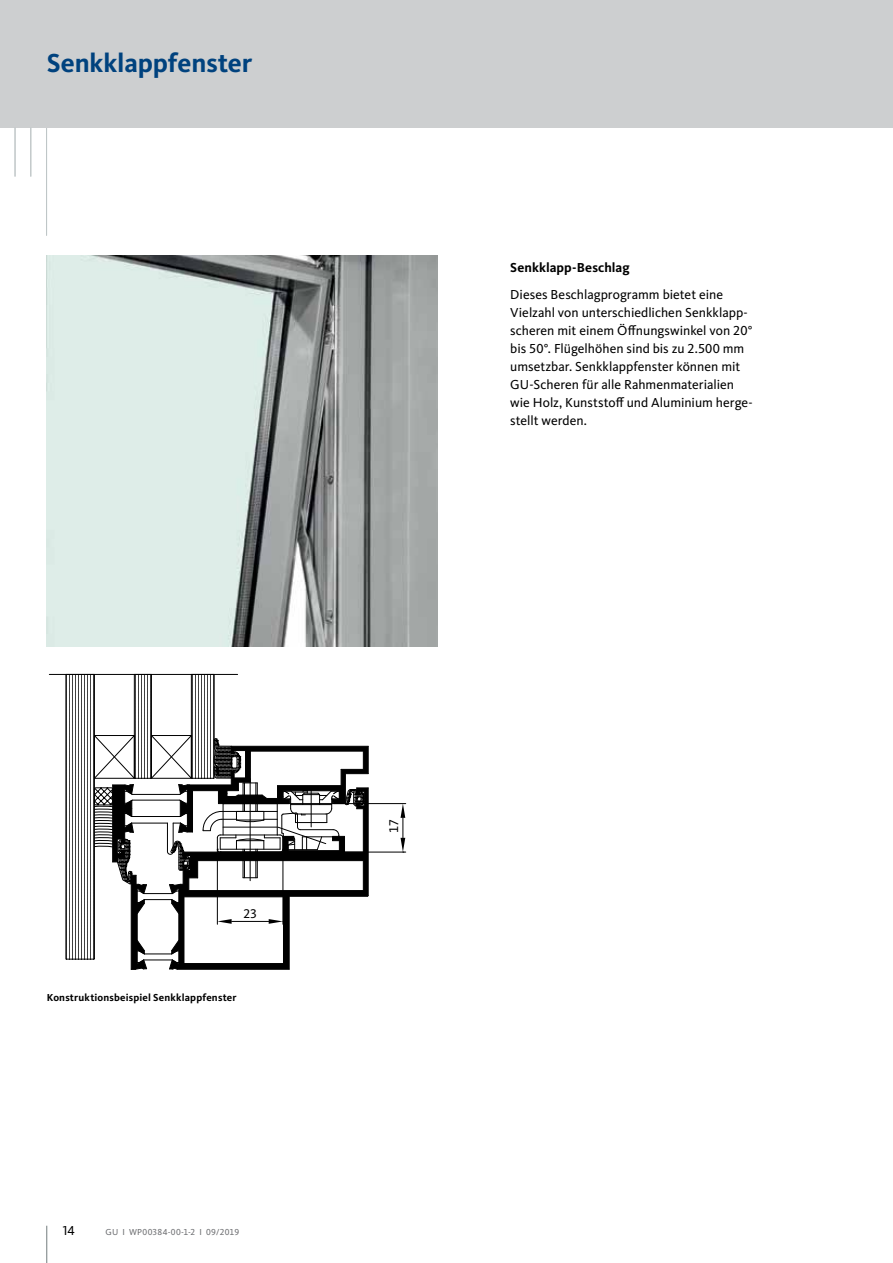
<style>
.page{position:relative;width:893px;height:1263px;background:#fff}
.page>*{position:absolute;margin:0;border:0;box-sizing:border-box;transform-origin:0 0}
.t1{font:700 27px "Kievit Pro";letter-spacing:-.005em;color:#00427e}
.t2{font:13.5px/18px "Kievit Pro";color:#000}
.t3{font:700 13.5px "Kievit Pro";letter-spacing:.005em;color:#000}
.t4{font:13.05px "Kievit Pro";color:#000}
.t5{font:700 10.5px "Kievit Pro";letter-spacing:.015em;color:#000}
.t6{font:9px "Kievit Pro";color:#6d6e71}
</style>
<div class="page">
<div style="left:0;top:0;width:893px;height:128px;background:#cdcfd0"></div>
<hr style="left:46px;top:128px;width:1px;height:108px;background:#bfc6c7">
<hr style="left:31px;top:128px;width:1px;height:49px;background:#bfc6c7">
<hr style="left:15px;top:128px;width:1px;height:49px;background:#bfc6c7">
<div style="left:134px;top:674px;width:18px;height:105px;border:1px solid #000"></div>
<hr style="left:223px;top:803px;width:183px;height:1px;background:#000">
<hr style="left:220px;top:852px;width:186px;height:1px;background:#000">
<svg style="left:401px;top:803px;width:4px;height:50px"></svg>
<svg style="left:49px;top:674px;width:189px;height:1px"></svg>
<svg style="left:134px;top:674px;width:17px;height:60px"></svg>
<svg style="left:66px;top:674px;width:28px;height:285px"></svg>
<svg style="left:191px;top:674px;width:23px;height:60px"></svg>
<svg style="left:93px;top:734px;width:276px;height:236px"></svg>
<hr style="left:295px;top:822px;width:32px;height:1px;background:#000">
<img style="left:47px;top:255px;width:391px;height:391px">
<hr style="left:47px;top:1226px;width:1px;height:37px;background:#727c7d">
<h1 class="t1" style="left:47px;top:46px;width:207px">Senkklappfenster</h1>
<p class="t3" style="left:510px;top:259px;width:121px">Senkklapp-Beschlag</p>
<p class="t2" style="left:510px;top:285px;width:244px">Dieses Beschlagprogramm bietet eine Vielzahl von unterschiedlichen Senkklapp&shy;scheren mit einem Öffnungswinkel von 20° bis 50°. Flügelhöhen sind bis zu 2.500 mm umsetzbar. Senkklappfenster können mit GU-Scheren für alle Rahmenmaterialien wie Holz, Kunststoff und Aluminium herge&shy;stellt werden.</p>
<p class="t4" style="left:243px;top:905px;width:15px">23</p>
<p class="t5" style="left:47px;top:991px;width:191px">Konstruktionsbeispiel Senkklappfenster</p>
<p class="t2" style="left:63px;top:1221px;width:14px">14</p>
<p class="t6" style="left:105px;top:1226px;width:135px">GU І WP00384-00-1-2 І 09/2019</p>
<p class="t4" style="left:386px;top:833px;width:15px;rotate:-90deg">17</p>
</div>
